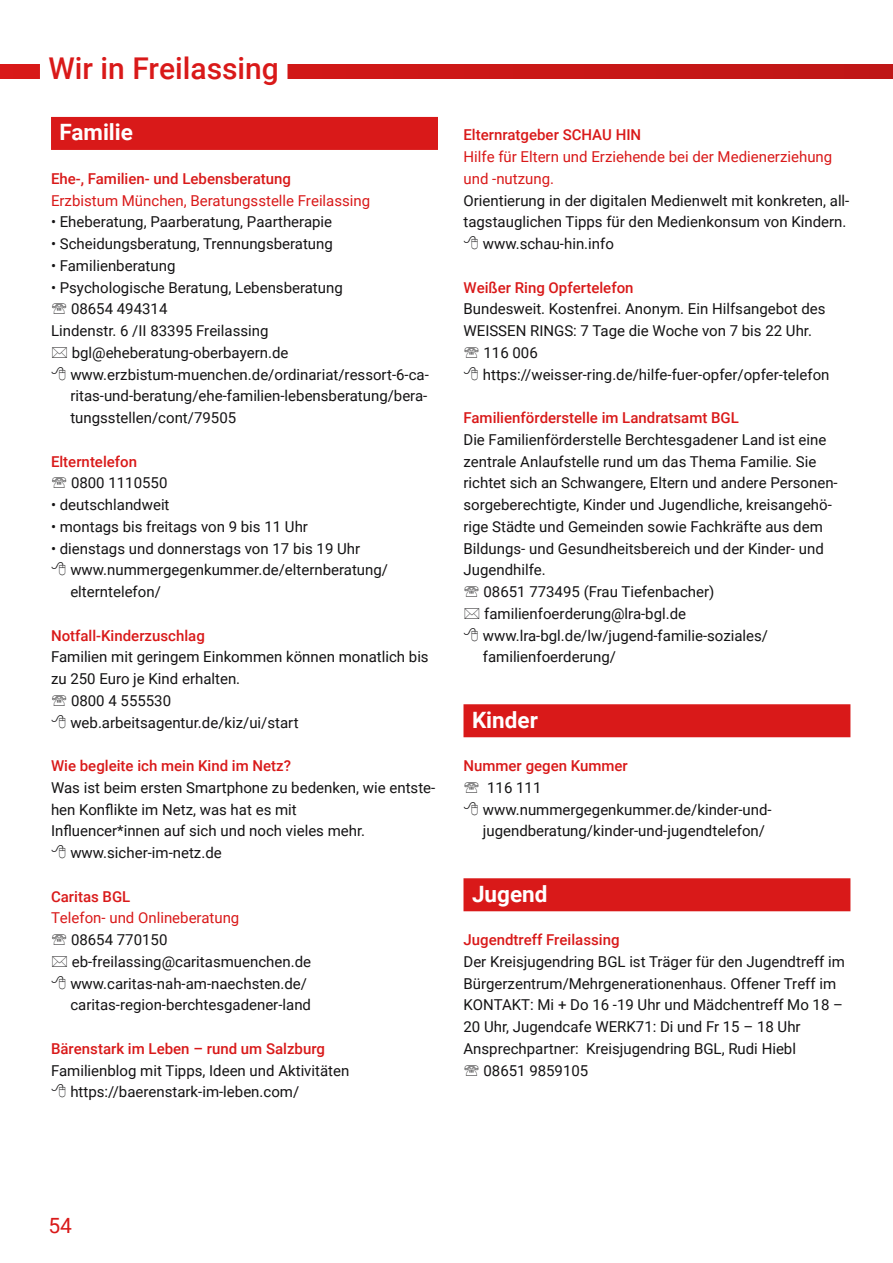
<style>
.page{position:relative;width:893px;height:1263px;background:#fff}
.page>*{position:absolute;margin:0;border:0;box-sizing:border-box;transform-origin:0 0}
.Kolumnentitel{font:500 30px "Roboto";color:#d91919}
.Verein-Buchstabe{font:700 22.5px "Roboto";color:#fff}
.t1{font:21px "Roboto";color:#d91919}
.Grundtext{font:15px/21.8px "Roboto";color:#141314}
.Vereine{font:15px "Roboto";color:#141314}
.Vereine-2{font:500 15px/21.8px "Roboto";color:#d91919}
.Grundtext-2{font:15px/21.8px "Roboto";color:#d91919}
.s1{font-weight:400;color:#141314}
</style>
<div class="page">
<svg style="left:0;top:65px;width:893px;height:13px;background:#c91716"></svg>
<div style="left:40px;top:50px;width:247px;height:33px;background:#fff"></div>
<div style="left:51px;top:117px;width:387px;height:33px;background:#d91919"></div>
<div style="left:463px;top:704px;width:387px;height:33px;background:#d91919"></div>
<div style="left:463px;top:878px;width:387px;height:33px;background:#d91919"></div>
<p class="Kolumnentitel" style="left:48px;top:47px;width:232px">Wir in Freilassing</p>
<p class="Verein-Buchstabe" style="left:60px;top:117px;width:75px">Familie</p>
<p class="Vereine-2" style="left:51px;top:167px;width:241px">Ehe-, Familien- und Lebensberatung</p>
<p class="Grundtext-2" style="left:51px;top:189px;width:321px">Erzbistum München, Beratungsstelle Freilassing</p>
<p class="Grundtext" style="left:51px;top:211px;width:283px">• Eheberatung, Paarberatung, Paartherapie</p>
<p class="Grundtext" style="left:51px;top:232px;width:283px">• Scheidungsberatung, Trennungsberatung</p>
<p class="Grundtext" style="left:51px;top:254px;width:126px">• Familienberatung</p>
<p class="Grundtext" style="left:51px;top:276px;width:293px">• Psychologische Beratung, Lebensberatung</p>
<p class="Grundtext" style="left:71px;top:298px;width:98px">08654 494314</p>
<p class="Grundtext" style="left:51px;top:319px;width:219px">Lindenstr. 6 /II 83395 Freilassing</p>
<p class="Grundtext" style="left:72px;top:341px;width:218px">bgl@eheberatung-oberbayern.de</p>
<p class="Grundtext" style="left:70px;top:363px;width:360px;text-align:justify">www.erzbistum-muenchen.de/ordinariat/ressort-6-ca&shy;ritas-und-beratung/ehe-familien-lebensberatung/bera&shy;tungsstellen/cont/79505</p>
<p class="Vereine-2" style="left:51px;top:450px;width:88px">Elterntelefon</p>
<p class="Grundtext" style="left:71px;top:472px;width:98px">0800 1110550</p>
<p class="Grundtext" style="left:51px;top:493px;width:120px">• deutschlandweit</p>
<p class="Grundtext" style="left:51px;top:515px;width:258px">• montags bis freitags von 9 bis 11 Uhr</p>
<p class="Grundtext" style="left:51px;top:537px;width:311px">• dienstags und donnerstags von 17 bis 19 Uhr</p>
<p class="Grundtext" style="left:70px;top:559px;width:319px">www.nummergegenkummer.de/elternberatung/ elterntelefon/</p>
<p class="Vereine-2" style="left:51px;top:624px;width:155px">Notfall-Kinderzuschlag</p>
<p class="Vereine" style="left:51px;top:646px;width:379px">Familien mit geringem Einkommen können monatlich bis</p>
<p class="Vereine" style="left:51px;top:668px;width:191px">zu 250 Euro je Kind erhalten.</p>
<p class="Vereine" style="left:71px;top:690px;width:102px">0800 4 555530</p>
<p class="Grundtext" style="left:70px;top:711px;width:230px">web.arbeitsagentur.de/kiz/ui/start</p>
<p class="Vereine-2" style="left:51px;top:754px;width:241px">Wie begleite ich mein Kind im Netz?</p>
<p class="Grundtext" style="left:51px;top:776px;width:386px">Was ist beim ersten Smartphone zu bedenken, wie entste&shy;hen Konflikte im Netz, was hat es mit</p>
<p class="Grundtext" style="left:51px;top:820px;width:316px">Influencer*innen auf sich und noch vieles mehr.</p>
<p class="Grundtext" style="left:70px;top:841px;width:153px">www.sicher-im-netz.de</p>
<p class="Vereine-2" style="left:51px;top:885px;width:81px">Caritas BGL</p>
<p class="Grundtext-2" style="left:51px;top:907px;width:190px">Telefon- und Onlineberatung</p>
<p class="Grundtext" style="left:71px;top:928px;width:242px">08654 770150 eb-freilassing@caritasmuenchen.de</p>
<p class="Grundtext" style="left:70px;top:972px;width:242px">www.caritas-nah-am-naechsten.de/ caritas-region-berchtesgadener-land</p>
<p class="Vereine-2" style="left:51px;top:1037px;width:276px">Bärenstark im Leben – rund um Salzburg</p>
<p class="Grundtext" style="left:51px;top:1059px;width:300px">Familienblog mit Tipps, Ideen und Aktivitäten</p>
<p class="Grundtext" style="left:70px;top:1081px;width:230px">https://baerenstark-im-leben.com/</p>
<p class="Vereine-2" style="left:463px;top:124px;width:179px">Elternratgeber SCHAU HIN</p>
<p class="Grundtext-2" style="left:463px;top:145px;width:370px">Hilfe für Eltern und Erziehende bei der Medienerziehung und -nutzung.</p>
<p class="Grundtext" style="left:463px;top:189px;width:387px">Orientierung in der digitalen Medienwelt mit konkreten, all&shy;tagstauglichen Tipps für den Medienkonsum von Kindern.</p>
<p class="Grundtext" style="left:483px;top:232px;width:133px">www.schau-hin.info</p>
<p class="Vereine-2" style="left:463px;top:276px;width:172px">Weißer Ring Opfertelefon</p>
<p class="Grundtext" style="left:463px;top:298px;width:364px">Bundesweit. Kostenfrei. Anonym. Ein Hilfsangebot des<br>WEISSEN RINGS: 7 Tage die Woche von 7 bis 22 Uhr.</p>
<p class="Grundtext" style="left:483px;top:341px;width:348px">116 006 https://weisser-ring.de/hilfe-fuer-opfer/opfer-telefon</p>
<p class="Vereine-2" style="left:463px;top:406px;width:277px">Familienförderstelle im Landratsamt BGL</p>
<p class="Vereine" style="left:463px;top:429px;width:364px">Die Familienförderstelle Berchtesgadener Land ist eine</p>
<p class="Vereine" style="left:463px;top:451px;width:354px">zentrale Anlaufstelle rund um das Thema Familie. Sie</p>
<p class="Vereine" style="left:463px;top:472px;width:376px">richtet sich an Schwangere, Eltern und andere Personen-</p>
<p class="Vereine" style="left:463px;top:494px;width:370px">sorgeberechtigte, Kinder und Jugendliche, kreisangehö-</p>
<p class="Vereine" style="left:463px;top:516px;width:361px">rige Städte und Gemeinden sowie Fachkräfte aus dem</p>
<p class="Vereine" style="left:463px;top:538px;width:362px">Bildungs- und Gesundheitsbereich und der Kinder- und</p>
<p class="Vereine" style="left:463px;top:559px;width:84px">Jugendhilfe.</p>
<p class="Vereine" style="left:483px;top:581px;width:232px">08651 773495 (Frau Tiefenbacher)</p>
<p class="Grundtext" style="left:484px;top:602px;width:203px">familienfoerderung@lra-bgl.de</p>
<p class="Grundtext" style="left:483px;top:624px;width:287px">www.lra-bgl.de/lw/jugend-familie-soziales/ familienfoerderung/</p>
<p class="Verein-Buchstabe" style="left:472px;top:704px;width:67px">Kinder</p>
<p class="Vereine-2" style="left:487px;top:754px;width:142px;text-indent:-24px">Nummer gegen Kummer<br><span class="s1">116 111</span></p>
<p class="Grundtext" style="left:483px;top:798px;width:290px">www.nummergegenkummer.de/kinder-und&shy;jugendberatung/kinder-und-jugendtelefon/</p>
<p class="Verein-Buchstabe" style="left:472px;top:878px;width:77px">Jugend</p>
<p class="Vereine-2" style="left:463px;top:928px;width:158px">Jugendtreff Freilassing</p>
<p class="Grundtext" style="left:463px;top:950px;width:383px">Der Kreisjugendring BGL ist Träger für den Jugendtreff im Bürgerzentrum/Mehrgenerationenhaus. Offener Treff im KONTAKT: Mi + Do 16 -19 Uhr und Mädchentreff Mo 18 – 20 Uhr, Jugendcafe WERK71: Di und Fr 15 – 18 Uhr</p>
<p class="Grundtext" style="left:463px;top:1037px;width:334px">Ansprechpartner: Kreisjugendring BGL, Rudi Hiebl</p>
<p class="Grundtext" style="left:483px;top:1059px;width:106px">08651 9859105</p>
<h3 class="t1" style="left:48px;top:1211px;width:25px">54</h3>
</div>
